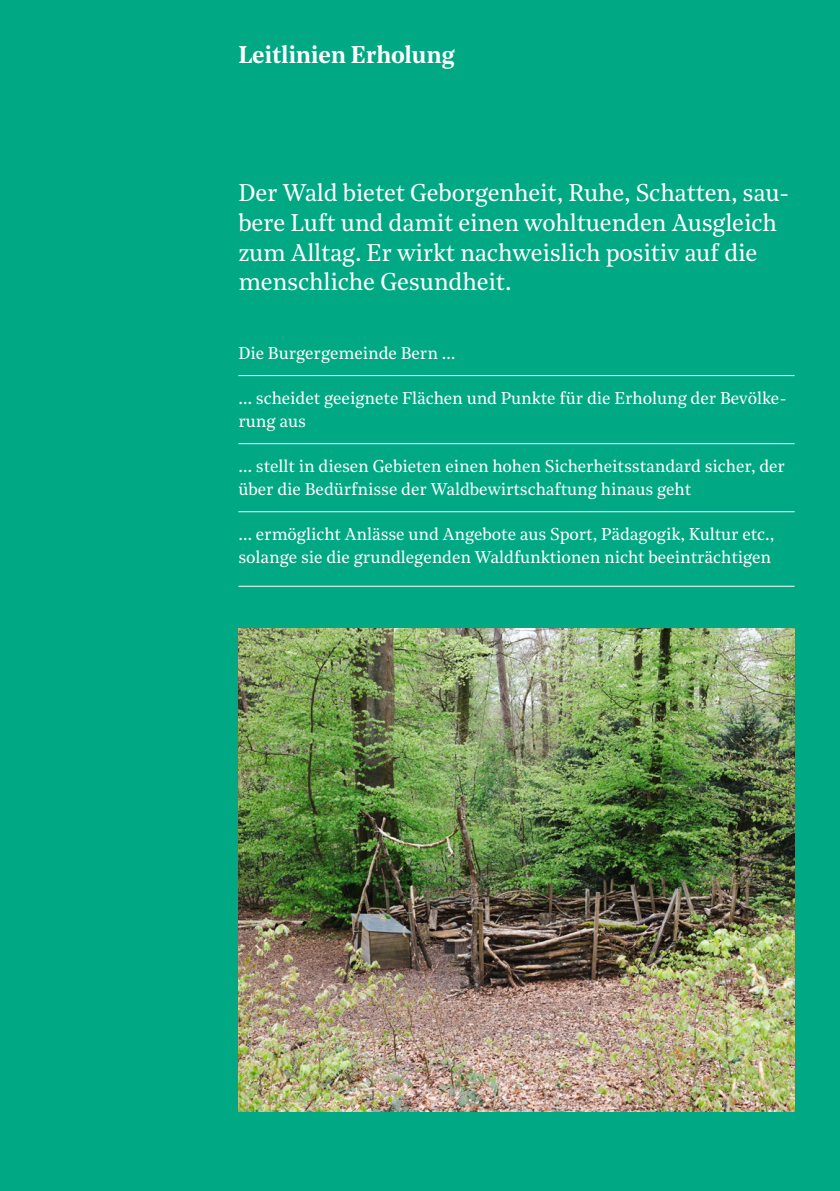
<style>
.page{position:relative;width:840px;height:1191px;background:#fff}
.page>*{position:absolute;margin:0;border:0;box-sizing:border-box;transform-origin:0 0}
.t1{font:24px/29.6px "Noe Text";letter-spacing:-.01em;color:#fff}
.t2{font:600 24px "Noe Text";letter-spacing:-.01em;color:#fff}
.t3{font:17px/22.6px "Noe Text";letter-spacing:-.005em;color:#fff}
</style>
<div class="page">
<div style="left:0;top:0;width:839px;height:1191px;background:#00a984"></div>
<hr style="left:238px;top:375px;width:556px;height:1px;background:#fff">
<hr style="left:238px;top:443px;width:556px;height:1px;background:#fff">
<hr style="left:238px;top:511px;width:556px;height:1px;background:#fff">
<hr style="left:238px;top:586px;width:556px;height:1px;background:#fff">
<img style="left:238px;top:628px;width:556px;height:483px">
<h1 class="t2" style="left:238px;top:37px;width:218px">Leitlinien Erholung</h1>
<h1 class="t1" style="left:238px;top:177px;width:552px">Der Wald bietet Geborgenheit, Ruhe, Schatten, sau&shy;bere Luft und damit einen wohltuenden Ausgleich zum Alltag. Er wirkt nachweislich positiv auf die menschliche Gesundheit.</h1>
<p class="t3" style="left:238px;top:341px;width:218px">Die Burgergemeinde Bern …</p>
<p class="t3" style="left:238px;top:386px;width:549px">… scheidet geeignete Flächen und Punkte für die Erholung der Bevölke&shy;rung aus</p>
<p class="t3" style="left:238px;top:454px;width:548px">… stellt in diesen Gebieten einen hohen Sicherheitsstandard sicher, der über die Bedürfnisse der Waldbewirtschaftung hinaus geht</p>
<p class="t3" style="left:238px;top:522px;width:537px">… ermöglicht Anlässe und Angebote aus Sport, Pädagogik, Kultur etc., solange sie die grundlegenden Waldfunktionen nicht beeinträchtigen</p>
</div>
